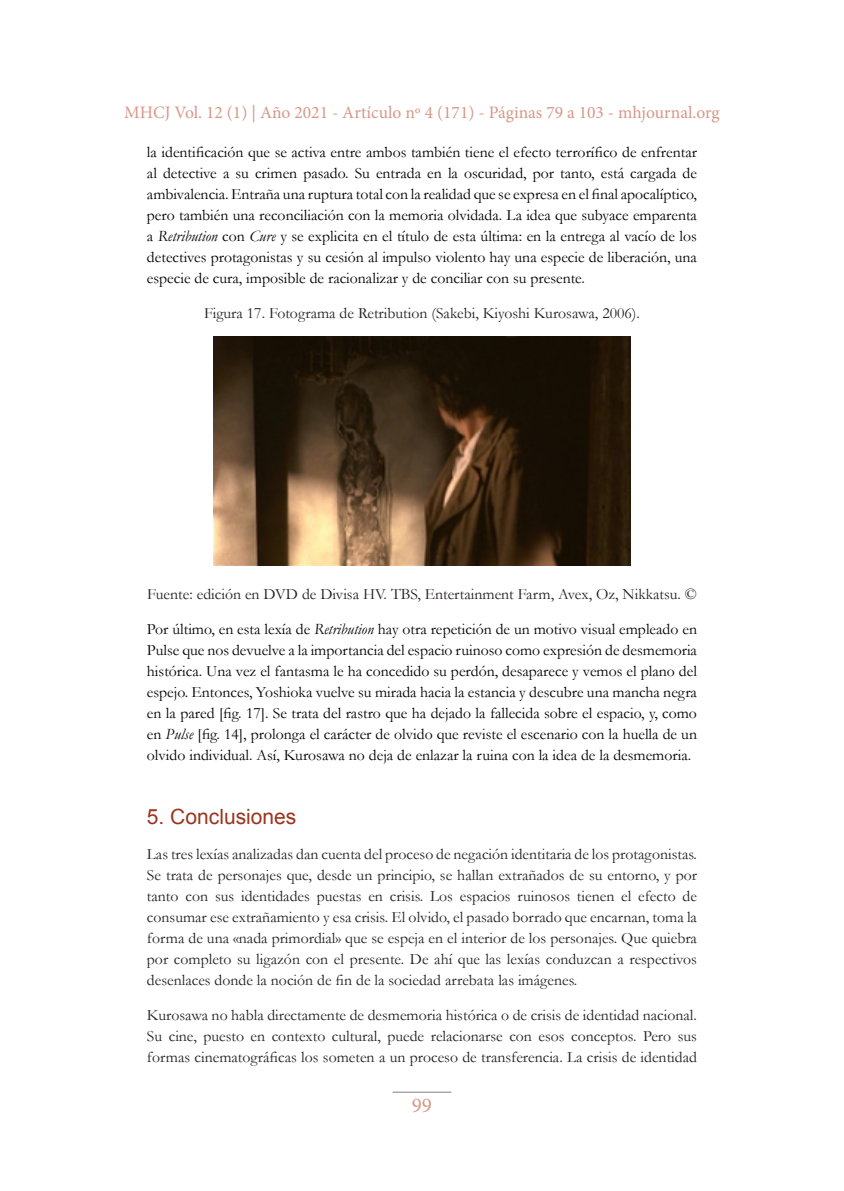
<style>
.page{position:relative;width:844px;height:1191px;background:#fff}
.page>*{position:absolute;margin:0;border:0;box-sizing:border-box;transform-origin:0 0}
.Título{font:21px "Arial";color:#9a351f}
.t1{font:21px "Minion Pro";color:#d69888}
.t2{font:17.5px "Minion Pro";color:#d69888}
.Texto_independiente{font:15.75px/21px "Garamond";color:#000;text-align:justify}
.Texto_independiente-2{font:15.75px/21px "Garamond";color:#231f20;text-align:justify}
.Tablas__figuras__fue{font:15.75px "Garamond";color:#231f20}
.s1{font-style:italic}
</style>
<div class="page">
<hr style="left:392px;top:1091px;width:59px;height:1px;background:#808080">
<img style="left:214px;top:336px;width:416px;height:229px">
<p class="t2" style="left:124px;top:100px;width:597px">MHCJ Vol. 12 (1) | Año 2021 - Artículo nº 4 (171) - Páginas 79 a 103 - mhjournal.org</p>
<p class="Texto_independiente" style="left:147px;top:142px;width:551px">la identificación que se activa entre ambos también tiene el efecto terrorífico de enfrentar al detective a su crimen pasado. Su entrada en la oscuridad, por tanto, está cargada de ambivalencia. Entraña una ruptura total con la realidad que se expresa en el final apocalíptico, pero también una reconciliación con la memoria olvidada. La idea que subyace emparenta a <span class="s1">Retribution</span> con <span class="s1">Cure</span> y se explicita en el título de esta última: en la entrega al vacío de los detectives protagonistas y su cesión al impulso violento hay una especie de liberación, una especie de cura, imposible de racionalizar y de conciliar con su presente.</p>
<p class="Tablas__figuras__fue" style="left:204px;top:304px;width:437px">Figura 17. Fotograma de Retribution (Sakebi, Kiyoshi Kurosawa, 2006).</p>
<p class="Tablas__figuras__fue" style="left:147px;top:584px;width:551px">Fuente: edición en DVD de Divisa HV. TBS, Entertainment Farm, Avex, Oz, Nikkatsu. ©</p>
<p class="Texto_independiente" style="left:147px;top:618px;width:551px">Por último, en esta lexía de <span class="s1">Retribution</span> hay otra repetición de un motivo visual empleado en Pulse que nos devuelve a la importancia del espacio ruinoso como expresión de desmemoria histórica. Una vez el fantasma le ha concedido su perdón, desaparece y vemos el plano del espejo. Entonces, Yoshioka vuelve su mirada hacia la estancia y descubre una mancha negra en la pared [fig. 17]. Se trata del rastro que ha dejado la fallecida sobre el espacio, y, como en <span class="s1">Pulse</span> [fig. 14], prolonga el carácter de olvido que reviste el escenario con la huella de un olvido individual. Así, Kurosawa no deja de enlazar la ruina con la idea de la desmemoria.</p>
<p class="Título" style="left:147px;top:802px;width:151px">5. Conclusiones</p>
<p class="Texto_independiente-2" style="left:147px;top:843px;width:551px">Las tres lexías analizadas dan cuenta del proceso de negación identitaria de los protagonistas.<br>Se trata de personajes que, desde un principio, se hallan extrañados de su entorno, y por tanto con sus identidades puestas en crisis. Los espacios ruinosos tienen el efecto de consumar ese extrañamiento y esa crisis. El olvido, el pasado borrado que encarnan, toma la forma de una «nada primordial» que se espeja en el interior de los personajes. Que quiebra por completo su ligazón con el presente. De ahí que las lexías conduzcan a respectivos desenlaces donde la noción de fin de la sociedad arrebata las imágenes.</p>
<p class="Texto_independiente-2" style="left:147px;top:1004px;width:551px">Kurosawa no habla directamente de desmemoria histórica o de crisis de identidad nacional.<br>Su cine, puesto en contexto cultural, puede relacionarse con esos conceptos. Pero sus formas cinematográficas los someten a un proceso de transferencia. La crisis de identidad</p>
<h1 class="t1" style="left:412px;top:1091px;width:22px">99</h1>
</div>
